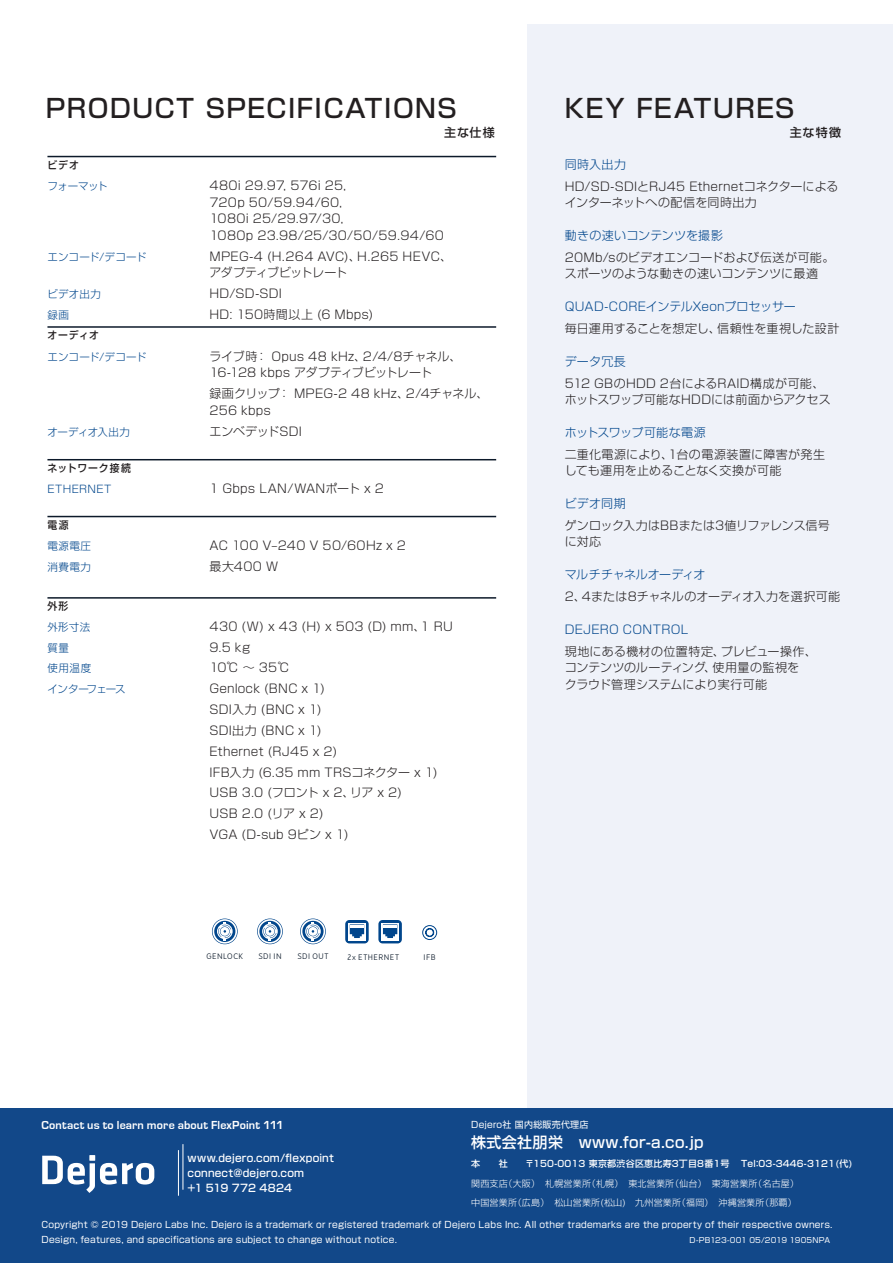
<style>
.page{position:relative;width:893px;height:1263px;background:#fff}
.page>*{position:absolute;margin:0;border:0;box-sizing:border-box;transform-origin:0 0}
.t1{font:500 25.5px "Shin Go Pr 6 N";letter-spacing:.055em;color:#231f20}
.Address{font:500 15px "Shin Go Pr 6 N";letter-spacing:.025em;color:#fff}
.t2{font:300 12px/16.5px "Shin Go Pr 6 N";letter-spacing:.015em;color:#231f20}
.t3{font:300 12px "Shin Go Pr 6 N";letter-spacing:.015em;color:#01468c}
.t4{font:700 12px "Eurostile";letter-spacing:.015em;color:#fff}
.t5{font:300 12px "Shin Go Pr 6 N";letter-spacing:-.005em;color:#231f20}
.t6{font:300 12px "Shin Go Pr 6 N";letter-spacing:-.05em;color:#01468c}
.t7{font:300 12px "Shin Go Pr 6 N";letter-spacing:-.02em;color:#01468c}
.t8{font:500 12px "Shin Go Pr 6 N";letter-spacing:.085em;color:#231f20}
.t9{font:300 10.5px "Shin Go Pr 6 N";letter-spacing:.02em;color:#01468c}
.t10{font:500 10.5px/15px "Shin Go Pr 6 N";letter-spacing:.015em;color:#fff}
.t11{font:500 10.5px "Shin Go Pr 6 N";letter-spacing:.1em;color:#231f20;scale:.93 1}
.t12{font:300 10.5px "Shin Go Pr 6 N";letter-spacing:-.03em;color:#01468c}
.t13{font:300 10.5px "Shin Go Pr 6 N";letter-spacing:-.05em;color:#01468c}
.Address-2{font:9px/15px "Shin Go Pr 6 N";letter-spacing:.025em;color:#fff}
.Address-3{font:300 9px "Shin Go Pr 6 N";letter-spacing:.025em;color:#fff}
.Address-4{font:500 9px "Shin Go Pr 6 N";letter-spacing:.025em;color:#fff}
.t14{font:500 8.1px "Merlo";letter-spacing:.065em;color:#0d1b2b}
.t15{font:7.5px "Shin Go Pr 6 N";letter-spacing:.025em;color:#fff}
</style>
<div class="page">
<div style="left:527px;top:25px;width:366px;height:1095px;background:#eff2f9"></div>
<div style="left:0;top:1108px;width:893px;height:155px;background:#124889"></div>
<svg style="left:42px;top:1155px;width:112px;height:38px"></svg>
<hr style="left:178px;top:1150px;width:1px;height:46px;background:#fff">
<hr style="left:47px;top:156px;width:449px;height:1px;background:#0d1a2a">
<hr style="left:47px;top:326px;width:449px;height:2px;background:#0d1a2a">
<hr style="left:47px;top:459px;width:449px;height:1px;background:#0d1a2a">
<hr style="left:47px;top:516px;width:449px;height:1px;background:#0d1a2a">
<hr style="left:47px;top:597px;width:449px;height:2px;background:#0d1a2a">
<hr style="left:183px;top:1144px;width:1px;height:46px;background:#fff">
<svg style="left:257px;top:918px;width:26px;height:26px"></svg>
<svg style="left:258px;top:919px;width:24px;height:25px"></svg>
<svg style="left:259px;top:921px;width:22px;height:21px"></svg>
<svg style="left:262px;top:923px;width:16px;height:16px"></svg>
<svg style="left:263px;top:922px;width:13px;height:19px"></svg>
<div style="left:378px;top:920px;width:24px;height:23px;background:#01468c;border-radius:4px"></div>
<svg style="left:381px;top:923px;width:18px;height:17px"></svg>
<svg style="left:383px;top:924px;width:14px;height:14px"></svg>
<div style="left:345px;top:920px;width:24px;height:23px;background:#01468c;border-radius:4px"></div>
<svg style="left:348px;top:923px;width:18px;height:17px"></svg>
<svg style="left:350px;top:924px;width:14px;height:14px"></svg>
<svg style="left:212px;top:918px;width:26px;height:26px"></svg>
<svg style="left:213px;top:919px;width:24px;height:25px"></svg>
<div style="left:214px;top:921px;width:21px;height:21px;background:#01468c;border-radius:50%"></div>
<svg style="left:217px;top:923px;width:16px;height:16px"></svg>
<svg style="left:218px;top:922px;width:13px;height:19px"></svg>
<svg style="left:300px;top:918px;width:26px;height:26px"></svg>
<svg style="left:301px;top:919px;width:24px;height:25px"></svg>
<svg style="left:302px;top:921px;width:22px;height:21px"></svg>
<svg style="left:305px;top:923px;width:16px;height:16px"></svg>
<svg style="left:306px;top:922px;width:13px;height:19px"></svg>
<div style="left:422px;top:925px;width:15px;height:15px;border:1px solid #01468c;border-radius:50%"></div>
<svg style="left:425px;top:928px;width:9px;height:9px"></svg>
<p class="t1" style="left:46px;top:87px;width:412px">PRODUCT SPECIFICATIONS</p>
<p class="t8" style="left:444px;top:123px;width:52px">主な仕様</p>
<p class="t11" style="left:47px;top:156px;width:35px">ビデオ</p>
<p class="t9" style="left:47px;top:178px;width:62px">フォーマット</p>
<p class="t2" style="left:209px;top:176px;width:236px">480i 29.97, 576i 25,<br>720p 50/59.94/60,<br>1080i 25/29.97/30,<br>1080p 23.98/25/30/50/59.94/60</p>
<p class="t9" style="left:47px;top:248px;width:100px">エンコード/デコード</p>
<p class="t2" style="left:209px;top:247px;width:244px">MPEG-4 (H.264 AVC)、H.265 HEVC、アダプティブビットレート</p>
<p class="t9" style="left:47px;top:285px;width:55px">ビデオ出力</p>
<p class="t2" style="left:209px;top:284px;width:74px">HD/SD-SDI</p>
<p class="t9" style="left:47px;top:306px;width:23px">録画</p>
<p class="t2" style="left:209px;top:305px;width:165px">HD: 150時間以上 (6 Mbps)</p>
<p class="t9" style="left:47px;top:348px;width:100px">エンコード/デコード</p>
<p class="t2" style="left:209px;top:347px;width:253px">ライブ時： Opus 48 kHz、2/4/8チャネル、<br>16-128 kbps アダプティブビットレート</p>
<p class="t2" style="left:209px;top:384px;width:280px">録画クリップ： MPEG-2 48 kHz、2/4チャネル、<br>256 kbps</p>
<p class="t12" style="left:47px;top:423px;width:84px">オーディオ入出力</p>
<p class="t5" style="left:209px;top:421px;width:94px">エンベデッドSDI</p>
<p class="t11" style="left:47px;top:327px;width:57px">オーディオ</p>
<p class="t11" style="left:47px;top:459px;width:91px">ネットワーク接続</p>
<p class="t9" style="left:47px;top:480px;width:65px">ETHERNET</p>
<p class="t2" style="left:209px;top:479px;width:176px">1 Gbps LAN/WANポート x 2</p>
<p class="t11" style="left:47px;top:516px;width:24px">電源</p>
<p class="t9" style="left:47px;top:538px;width:45px">電源電圧</p>
<p class="t2" style="left:209px;top:537px;width:198px">AC 100 V–240 V 50/60Hz x 2</p>
<p class="t9" style="left:47px;top:559px;width:45px">消費電力</p>
<p class="t2" style="left:209px;top:557px;width:70px">最大400 W</p>
<p class="t11" style="left:47px;top:597px;width:24px">外形</p>
<p class="t9" style="left:47px;top:618px;width:44px">外形寸法</p>
<p class="t2" style="left:209px;top:617px;width:245px">430 (W) x 43 (H) x 503 (D) mm、1 RU</p>
<p class="t9" style="left:47px;top:639px;width:23px">質量</p>
<p class="t2" style="left:209px;top:638px;width:42px">9.5 kg</p>
<p class="t9" style="left:47px;top:660px;width:45px">使用温度</p>
<p class="t2" style="left:209px;top:659px;width:82px">10℃ 〜 35℃</p>
<p class="t13" style="left:47px;top:681px;width:80px">インターフェース</p>
<p class="t2" style="left:209px;top:679px;width:117px">Genlock (BNC x 1)</p>
<p class="t2" style="left:209px;top:700px;width:114px">SDI入力 (BNC x 1)</p>
<p class="t2" style="left:209px;top:721px;width:114px">SDI出力 (BNC x 1)</p>
<p class="t2" style="left:209px;top:742px;width:129px">Ethernet (RJ45 x 2)</p>
<p class="t2" style="left:209px;top:763px;width:229px">IFB入力 (6.35 mm TRSコネクター x 1)</p>
<p class="t5" style="left:209px;top:783px;width:194px">USB 3.0 (フロント x 2、リア x 2)</p>
<p class="t2" style="left:209px;top:804px;width:116px">USB 2.0 (リア x 2)</p>
<p class="t2" style="left:209px;top:825px;width:141px">VGA (D-sub 9ピン x 1)</p>
<p class="t14" style="left:258px;top:951px;width:25px">SDI IN</p>
<p class="t14" style="left:348px;top:952px;width:53px">2x ETHERNET</p>
<p class="t14" style="left:423px;top:952px;width:14px">IFB</p>
<p class="t14" style="left:206px;top:951px;width:38px">GENLOCK</p>
<p class="t14" style="left:297px;top:951px;width:33px">SDI OUT</p>
<p class="t1" style="left:565px;top:87px;width:231px">KEY FEATURES</p>
<p class="t8" style="left:790px;top:123px;width:53px">主な特徴</p>
<p class="t3" style="left:565px;top:155px;width:63px">同時入出力</p>
<p class="t2" style="left:565px;top:177px;width:275px">HD/SD-SDIとRJ45 Ethernetコネクターによるインターネットへの配信を同時出力</p>
<p class="t3" style="left:565px;top:226px;width:160px">動きの速いコンテンツを撮影</p>
<p class="t2" style="left:565px;top:248px;width:271px">20Mb/sのビデオエンコードおよび伝送が可能。スポーツのような動きの速いコンテンツに最適</p>
<p class="t3" style="left:565px;top:297px;width:233px">QUAD-COREインテルXeonプロセッサー</p>
<p class="t2" style="left:565px;top:319px;width:276px">毎日運用することを想定し、信頼性を重視した設計</p>
<p class="t3" style="left:565px;top:351px;width:63px">データ冗長</p>
<p class="t2" style="left:565px;top:374px;width:267px">512 GBのHDD 2台によるRAID構成が可能、ホットスワップ可能なHDDには前面からアクセス</p>
<p class="t6" style="left:565px;top:422px;width:143px">ホットスワップ可能な電源</p>
<p class="t2" style="left:565px;top:445px;width:262px">二重化電源により、1台の電源装置に障害が発生しても運用を止めることなく交換が可能</p>
<p class="t3" style="left:565px;top:494px;width:63px">ビデオ同期</p>
<p class="t2" style="left:565px;top:516px;width:267px">ゲンロック入力はBBまたは3値リファレンス信号に対応</p>
<p class="t7" style="left:565px;top:565px;width:142px">マルチチャネルオーディオ</p>
<p class="t2" style="left:565px;top:587px;width:277px">2、4または8チャネルのオーディオ入力を選択可能</p>
<p class="t3" style="left:565px;top:619px;width:125px">DEJERO CONTROL</p>
<p class="t2" style="left:565px;top:642px;width:254px">現地にある機材の位置特定、プレビュー操作、コンテンツのルーティング、使用量の監視を<br>クラウド管理システムにより実行可能</p>
<p class="t4" style="left:41px;top:1118px;width:244px">Contact us to learn more about FlexPoint 111</p>
<p class="t10" style="left:188px;top:1149px;width:148px">www.dejero.com/flexpoint connect@dejero.com</p>
<p class="t10" style="left:188px;top:1179px;width:106px">+1 519 772 4824</p>
<p class="Address-2" style="left:471px;top:1116px;width:119px">Dejero社 国内総販売代理店</p>
<p class="Address" style="left:471px;top:1130px;width:234px">株式会社朋栄　www.for-a.co.jp</p>
<p class="Address-4" style="left:471px;top:1156px;width:38px">本　　社</p>
<p class="Address-4" style="left:525px;top:1156px;width:206px">〒150-0013 東京都渋谷区恵比寿3丁目8番1号</p>
<p class="Address-4" style="left:741px;top:1156px;width:113px">Tel：03-3446-3121(代)</p>
<p class="Address-3" style="left:471px;top:1176px;width:330px">関西支店（大阪）　札幌営業所（札幌）　東北営業所（仙台）　東海営業所（名古屋）</p>
<p class="Address-3" style="left:471px;top:1195px;width:327px">中国営業所（広島）　松山営業所(松山)　九州営業所（福岡）　沖縄営業所（那覇）</p>
<p class="Address-2" style="left:41px;top:1216px;width:793px">Copyright © 2019 Dejero Labs Inc. Dejero is a trademark or registered trademark of Dejero Labs Inc. All other trademarks are the property of their respective owners.<br>Design, features, and specifications are subject to change without notice.</p>
<p class="t15" style="left:689px;top:1234px;width:142px">D-PB123-001 05/2019 1905NPA</p>
</div>
